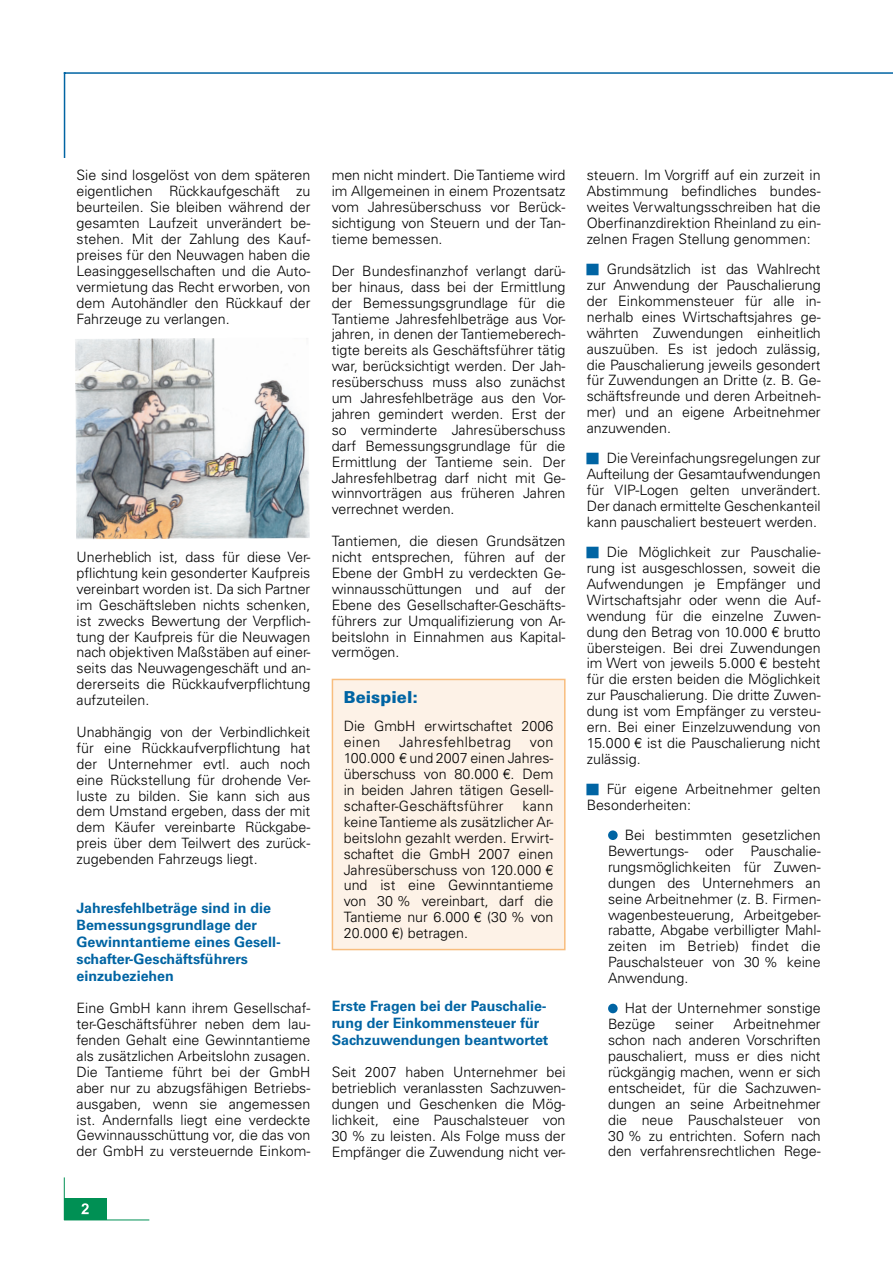
<style>
.page{position:relative;width:893px;height:1263px;background:#fff}
.page>*{position:absolute;margin:0;border:0;box-sizing:border-box;transform-origin:0 0}
.t1{font:900 16.5px "Univers LT Std";color:#0064a3}
.t2{font:300 14.25px/15.9px "Univers LT Std";color:#000;text-align:justify}
.t3{font:700 14.25px/17.1px "Univers LT Std";color:#0064a3}
.t4{font:300 14.25px "Univers LT Std";letter-spacing:.03em;color:#000}
</style>
<div class="page">
<div style="left:64px;top:1199px;width:43px;height:21px;background:#009054"></div>
<svg style="left:81px;top:1203px;width:8px;height:11px"></svg>
<hr style="left:64px;top:1219px;width:85px;height:1px;background:#009054">
<hr style="left:64px;top:1177px;width:1px;height:43px;background:#009054">
<hr style="left:64px;top:72px;width:1px;height:86px;background:#0064a3">
<hr style="left:64px;top:72px;width:829px;height:2px;background:#0064a3">
<div style="left:332px;top:679px;width:233px;height:270px;background:#fdf2e7"></div>
<div style="left:332px;top:679px;width:234px;height:271px;border:2px solid #f8bd7e"></div>
<div style="left:608px;top:830px;width:10px;height:10px;background:#0064a3;border-radius:50%"></div>
<div style="left:608px;top:1004px;width:10px;height:9px;background:#0064a3;border-radius:50%"></div>
<img style="left:75px;top:338px;width:235px;height:202px">
<p class="t2" style="left:77px;top:167px;width:235px">Sie sind losgelöst von dem späteren eigentlichen Rückkaufgeschäft zu beurteilen. Sie bleiben während der gesamten Laufzeit unverändert be&shy;stehen. Mit der Zahlung des Kauf&shy;preises für den Neuwagen haben die Leasinggesellschaften und die Auto&shy;vermietung das Recht erworben, von dem Autohändler den Rückkauf der Fahrzeuge zu verlangen.</p>
<p class="t2" style="left:77px;top:549px;width:235px">Unerheblich ist, dass für diese Ver&shy;pflichtung kein gesonderter Kaufpreis vereinbart worden ist. Da sich Partner im Geschäftsleben nichts schenken, ist zwecks Bewertung der Verpflich&shy;tung der Kaufpreis für die Neuwagen nach objektiven Maßstäben auf einer&shy;seits das Neuwagengeschäft und an&shy;dererseits die Rückkaufverpflichtung aufzuteilen.</p>
<p class="t2" style="left:77px;top:724px;width:235px">Unabhängig von der Verbindlichkeit für eine Rückkaufverpflichtung hat der Unternehmer evtl. auch noch eine Rückstellung für drohende Ver&shy;luste zu bilden. Sie kann sich aus dem Umstand ergeben, dass der mit dem Käufer vereinbarte Rückgabe&shy;preis über dem Teilwert des zurück&shy;zugebenden Fahrzeugs liegt.</p>
<p class="t3" style="left:77px;top:899px;width:206px">Jahresfehlbeträge sind in die<br>Bemessungsgrundlage der<br>Gewinntantieme eines Gesell&shy;schafter-Geschäftsführers einzubeziehen</p>
<p class="t2" style="left:77px;top:1000px;width:235px">Eine GmbH kann ihrem Gesellschaf&shy;ter-Geschäftsführer neben dem lau&shy;fenden Gehalt eine Gewinntantieme als zusätzlichen Arbeitslohn zusagen.<br>Die Tantieme führt bei der GmbH aber nur zu abzugsfähigen Betriebs&shy;ausgaben, wenn sie angemessen ist. Andernfalls liegt eine verdeckte Gewinnausschüttung vor, die das von der GmbH zu versteuernde Einkom-</p>
<p class="t2" style="left:332px;top:167px;width:235px">men nicht mindert. Die Tantieme wird im Allgemeinen in einem Prozentsatz vom Jahresüberschuss vor Berück&shy;sichtigung von Steuern und der Tan&shy;tieme bemessen.</p>
<p class="t2" style="left:332px;top:263px;width:235px">Der Bundesfinanzhof verlangt darü&shy;ber hinaus, dass bei der Ermittlung der Bemessungsgrundlage für die Tantieme Jahresfehlbeträge aus Vor&shy;jahren, in denen der Tantiemeberech&shy;tigte bereits als Geschäftsführer tätig war, berücksichtigt werden. Der Jah&shy;resüberschuss muss also zunächst um Jahresfehlbeträge aus den Vor&shy;jahren gemindert werden. Erst der so verminderte Jahresüberschuss darf Bemessungsgrundlage für die Ermittlung der Tantieme sein. Der Jahresfehlbetrag darf nicht mit Ge&shy;winnvorträgen aus früheren Jahren verrechnet werden.</p>
<p class="t2" style="left:332px;top:533px;width:235px">Tantiemen, die diesen Grundsätzen nicht entsprechen, führen auf der Ebene der GmbH zu verdeckten Ge&shy;winnausschüttungen und auf der Ebene des Gesellschafter-Geschäfts&shy;führers zur Umqualifizierung von Ar&shy;beitslohn in Einnahmen aus Kapital&shy;vermögen.</p>
<p class="t1" style="left:344px;top:686px;width:76px">Beispiel:</p>
<p class="t2" style="left:344px;top:718px;width:211px">Die GmbH erwirtschaftet 2006 einen</p>
<p class="t4" style="left:399px;top:734px;width:113px">Jahresfehlbetrag</p>
<p class="t2" style="left:344px;top:734px;width:211px;text-indent:186px">von 100.000 € und 2007 einen Jahres&shy;überschuss von 80.000 €. Dem in beiden Jahren tätigen Gesell&shy;schafter-Geschäftsführer</p>
<p class="t2" style="left:344px;top:798px;width:211px;text-indent:179px">kann keine Tantieme als zusätzlicher Ar&shy;beitslohn gezahlt werden. Erwirt&shy;schaftet die GmbH 2007 einen Jahresüberschuss von 120.000 € und ist eine Gewinntantieme von 30 % vereinbart, darf die Tantieme nur 6.000 € (30 % von 20.000 €) betragen.</p>
<p class="t3" style="left:332px;top:997px;width:218px">Erste Fragen bei der Pauschalie&shy;rung der Einkommensteuer für<br>Sachzuwendungen beantwortet</p>
<p class="t2" style="left:332px;top:1064px;width:235px">Seit 2007 haben Unternehmer bei betrieblich veranlassten Sachzuwen&shy;dungen und Geschenken die Mög&shy;lichkeit, eine Pauschalsteuer von 30 % zu leisten. Als Folge muss der Empfänger die Zuwendung nicht ver-</p>
<p class="t2" style="left:587px;top:167px;width:235px">steuern. Im Vorgriff auf ein zurzeit in Abstimmung befindliches bundes&shy;weites Verwaltungsschreiben hat die Oberfinanzdirektion Rheinland zu ein&shy;zelnen Fragen Stellung genommen:</p>
<p class="t2" style="left:587px;top:261px;width:235px;text-indent:20px">Grundsätzlich ist das Wahlrecht zur Anwendung der Pauschalierung der Einkommensteuer für alle in&shy;nerhalb eines Wirtschaftsjahres ge&shy;währten Zuwendungen einheitlich auszuüben. Es ist jedoch zulässig, die Pauschalierung jeweils gesondert für Zuwendungen an Dritte (z. B. Ge&shy;schäftsfreunde und deren Arbeitneh&shy;mer) und an eigene Arbeitnehmer anzuwenden.</p>
<p class="t2" style="left:587px;top:450px;width:235px;text-indent:20px">Die Vereinfachungsregelungen zur Aufteilung der Gesamtaufwendungen für VIP-Logen gelten unverändert.<br>Der danach ermittelte Geschenk an teil kann pauschaliert besteuert werden.</p>
<p class="t2" style="left:587px;top:544px;width:235px;text-indent:20px">Die Möglichkeit zur Pauschalie&shy;rung ist ausgeschlossen, soweit die Aufwendungen je Empfänger und Wirtschaftsjahr oder wenn die Auf&shy;wendung für die einzelne Zuwen&shy;dung den Betrag von 10.000 € brutto übersteigen. Bei drei Zuwendungen im Wert von jeweils 5.000 € besteht für die ersten beiden die Möglichkeit zur Pauschalierung. Die dritte Zuwen&shy;dung ist vom Empfänger zu versteu&shy;ern. Bei einer Einzelzuwendung von 15.000 € ist die Pauschalierung nicht zulässig.</p>
<p class="t2" style="left:587px;top:781px;width:235px;text-indent:20px">Für eigene Arbeitnehmer gelten<br>Besonderheiten:</p>
<p class="t2" style="left:608px;top:827px;width:214px;text-indent:17px">Bei bestimmten gesetzlichen Bewertungs- oder Pauschalie&shy;rungsmöglichkeiten für Zuwen&shy;dungen des Unternehmers an seine Arbeitnehmer (z. B. Firmen&shy;wagenbesteuerung, Arbeitgeber&shy;rabatte, Abgabe verbilligter Mahl&shy;zeiten im Betrieb) findet die Pauschalsteuer von 30 % keine Anwendung.</p>
<p class="t2" style="left:608px;top:1000px;width:214px;text-indent:17px">Hat der Unternehmer sonstige<br>Bezüge</p>
<p class="t2" style="left:608px;top:1016px;width:214px;text-indent:125px">Arbeitnehmer schon nach anderen Vorschriften pauschaliert, muss er dies nicht rückgängig machen, wenn er sich entscheidet, für die Sachzuwen&shy;dungen an seine Arbeitnehmer die neue Pauschalsteuer von 30 % zu entrichten. Sofern nach den verfahrensrechtlichen Rege-</p>
<p class="t2" style="left:675px;top:1016px;width:40px">seiner</p>
</div>
